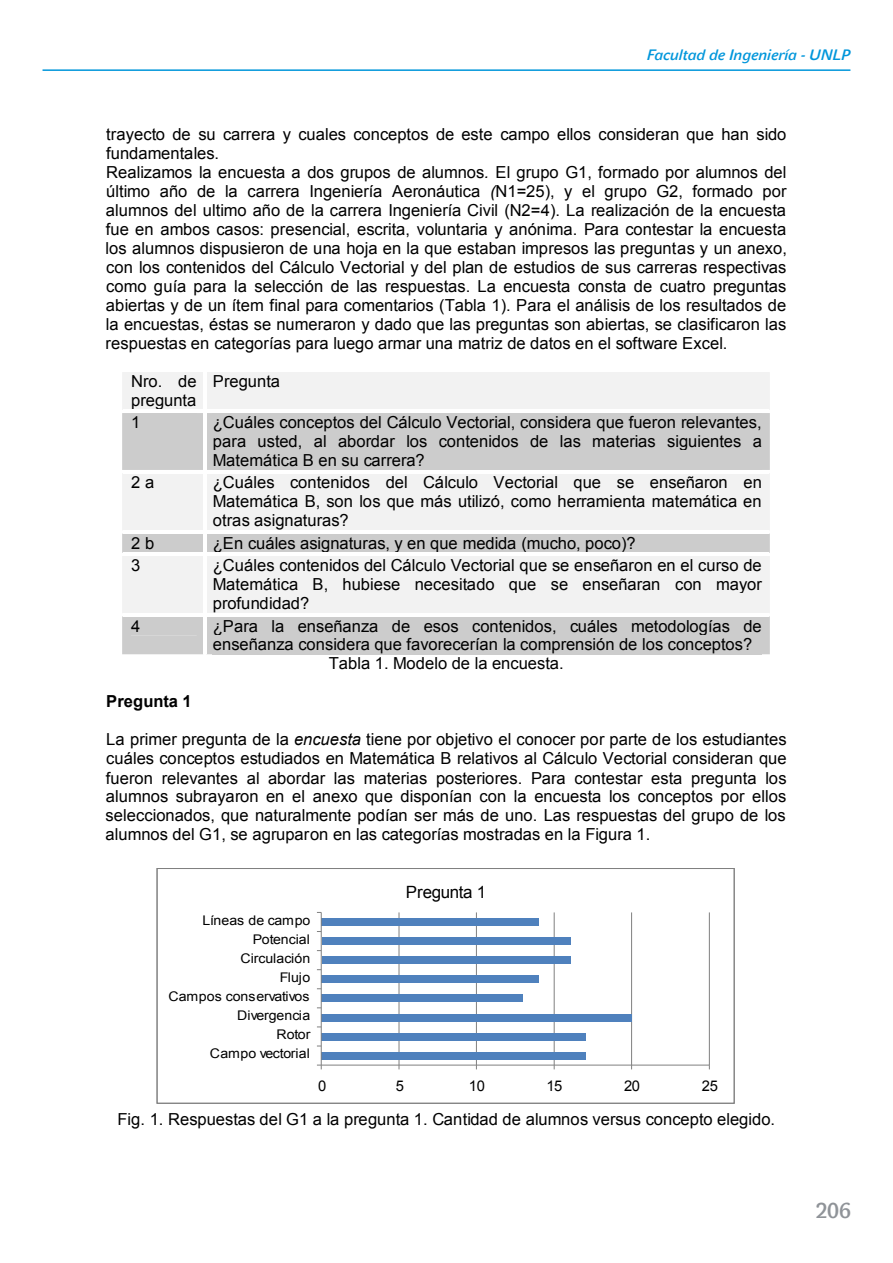
<style>
.page{position:relative;width:893px;height:1263px;background:#fff}
.page>*{position:absolute;margin:0;border:0;box-sizing:border-box;transform-origin:0 0}
.t1{font:21px "John Sans Med SCCE";color:#8f9398}
.t2{font:16.95px "Arial";letter-spacing:-.025em;color:#000}
.t3{font:16.5px/19px "Arial";color:#000;text-align:justify}
.t4{font:700 16.5px "Arial";color:#000}
.t5{font:italic 15px "John Sans Med CE";color:#0096db}
.t6{font:14.7px "Arial";letter-spacing:-.02em;color:#000}
.t7{font:13.35px "Arial";letter-spacing:.005em;color:#000;scale:1.06 1}
.s1{font-style:italic}
</style>
<div class="page">
<hr style="left:43px;top:69px;width:807px;height:2px;background:#0096db">
<svg style="left:122px;top:372px;width:648px;height:282px"></svg>
<hr style="left:206px;top:613px;width:563px;height:3px;background:#fff">
<hr style="left:203px;top:616px;width:3px;height:38px;background:#fff">
<hr style="left:399px;top:912px;width:1px;height:153px;background:#808080">
<hr style="left:476px;top:912px;width:1px;height:153px;background:#808080">
<hr style="left:554px;top:912px;width:1px;height:153px;background:#808080">
<hr style="left:631px;top:912px;width:1px;height:153px;background:#808080">
<hr style="left:709px;top:912px;width:1px;height:153px;background:#808080">
<div style="left:322px;top:1052px;width:264px;height:8px;background:#4f81bd"></div>
<div style="left:322px;top:1033px;width:264px;height:7px;background:#4f81bd"></div>
<div style="left:322px;top:1013px;width:310px;height:8px;background:#4f81bd"></div>
<div style="left:322px;top:994px;width:201px;height:8px;background:#4f81bd"></div>
<div style="left:322px;top:975px;width:217px;height:8px;background:#4f81bd"></div>
<div style="left:322px;top:956px;width:248px;height:8px;background:#4f81bd"></div>
<div style="left:322px;top:937px;width:248px;height:8px;background:#4f81bd"></div>
<div style="left:322px;top:918px;width:217px;height:8px;background:#4f81bd"></div>
<hr style="left:321px;top:1065px;width:388px;height:1px;background:#808080">
<hr style="left:321px;top:912px;width:1px;height:153px;background:#808080">
<div style="left:157px;top:868px;width:577px;height:235px;border:1px solid #808080"></div>
<p class="t5" style="left:647px;top:46px;width:205px">Facultad de Ingeniería - UNLP</p>
<p class="t3" style="left:106px;top:125px;width:683px;text-align:left">trayecto de su carrera y cuales conceptos de este campo ellos consideran que han sido fundamentales.<br>Realizamos la encuesta a dos grupos de alumnos<span class="s1">.</span> El grupo G1, formado por alumnos del último año de la carrera Ingeniería Aeronáutica <span class="s1">(</span>N1=25), y el grupo G2, formado por alumnos del ultimo año de la carrera Ingeniería Civil (N2=4). La realización de la encuesta fue en ambos casos: presencial, escrita, voluntaria y anónima. Para contestar la encuesta los alumnos dispusieron de una hoja en la que estaban impresos las preguntas y un anexo, con los contenidos del Cálculo Vectorial y del plan de estudios de sus carreras respectivas como guía para la selección de las respuestas. La encuesta consta de cuatro preguntas abiertas y de un ítem final para comentarios (Tabla 1). Para el análisis de los resultados de la encuestas, éstas se numeraron y dado que las preguntas son abiertas, se clasificaron las respuestas en categorías para luego armar una matriz de datos en el software Excel.</p>
<p class="t3" style="left:131px;top:372px;width:67px">Nro. de pregunta</p>
<p class="t3" style="left:213px;top:372px;width:69px">Pregunta</p>
<p class="t3" style="left:131px;top:413px;width:11px">1</p>
<p class="t3" style="left:213px;top:413px;width:551px">¿Cuáles conceptos del Cálculo Vectorial, considera que fueron relevantes, para usted, al abordar los contenidos de las materias siguientes a Matemática B en su carrera?</p>
<p class="t3" style="left:131px;top:473px;width:25px">2 a</p>
<p class="t3" style="left:213px;top:473px;width:551px">¿Cuáles contenidos del Cálculo Vectorial que se enseñaron en Matemática B, son los que más utilizó, como herramienta matemática en otras asignaturas?</p>
<p class="t3" style="left:131px;top:534px;width:25px">2 b</p>
<p class="t3" style="left:213px;top:534px;width:424px">¿En cuáles asignaturas, y en que medida (mucho, poco)?</p>
<p class="t3" style="left:131px;top:556px;width:11px">3</p>
<p class="t3" style="left:213px;top:556px;width:550px">¿Cuáles contenidos del Cálculo Vectorial que se enseñaron en el curso de Matemática B, hubiese necesitado que se enseñaran con mayor profundidad?</p>
<p class="t3" style="left:131px;top:616px;width:11px">4</p>
<p class="t3" style="left:213px;top:616px;width:550px">¿Para la enseñanza de esos contenidos, cuáles metodologías de</p>
<p class="t3" style="left:213px;top:635px;width:541px">enseñanza considera que favorecerían la comprensión de los conceptos?</p>
<p class="t3" style="left:329px;top:654px;width:236px">Tabla 1. Modelo de la encuesta.</p>
<p class="t4" style="left:106px;top:690px;width:87px">Pregunta 1</p>
<p class="t3" style="left:105px;top:730px;width:683px">La primer pregunta de la <span class="s1">encuesta</span> tiene por objetivo el conocer por parte de los estudiantes cuáles conceptos estudiados en Matemática B relativos al Cálculo Vectorial consideran que fueron relevantes al abordar las materias posteriores. Para contestar esta pregunta los alumnos subrayaron en el anexo que disponían con la encuesta los conceptos por ellos seleccionados, que naturalmente podían ser más de uno. Las respuestas del grupo de los alumnos del G1, se agruparon en las categorías mostradas en la Figura 1.</p>
<p class="t7" style="left:202px;top:911px;width:103px">Líneas de campo</p>
<p class="t7" style="left:253px;top:930px;width:55px">Potencial</p>
<p class="t7" style="left:241px;top:949px;width:67px">Circulación</p>
<p class="t7" style="left:280px;top:968px;width:30px">Flujo</p>
<p class="t7" style="left:169px;top:987px;width:135px">Campos conservativos</p>
<p class="t7" style="left:237px;top:1007px;width:71px">Divergencia</p>
<p class="t7" style="left:277px;top:1026px;width:33px">Rotor</p>
<p class="t7" style="left:210px;top:1045px;width:96px">Campo vectorial</p>
<p class="t2" style="left:406px;top:881px;width:82px">Pregunta 1</p>
<p class="t6" style="left:318px;top:1076px;width:10px">0</p>
<p class="t6" style="left:396px;top:1076px;width:10px">5</p>
<p class="t6" style="left:469px;top:1076px;width:18px">10</p>
<p class="t6" style="left:547px;top:1076px;width:17px">15</p>
<p class="t6" style="left:624px;top:1076px;width:18px">20</p>
<p class="t6" style="left:702px;top:1076px;width:18px">25</p>
<p class="t3" style="left:117px;top:1109px;width:659px">Fig. 1. Respuestas del G1 a la pregunta 1. Cantidad de alumnos versus concepto elegido.</p>
<p class="t1" style="left:815px;top:1198px;width:37px">206</p>
</div>
